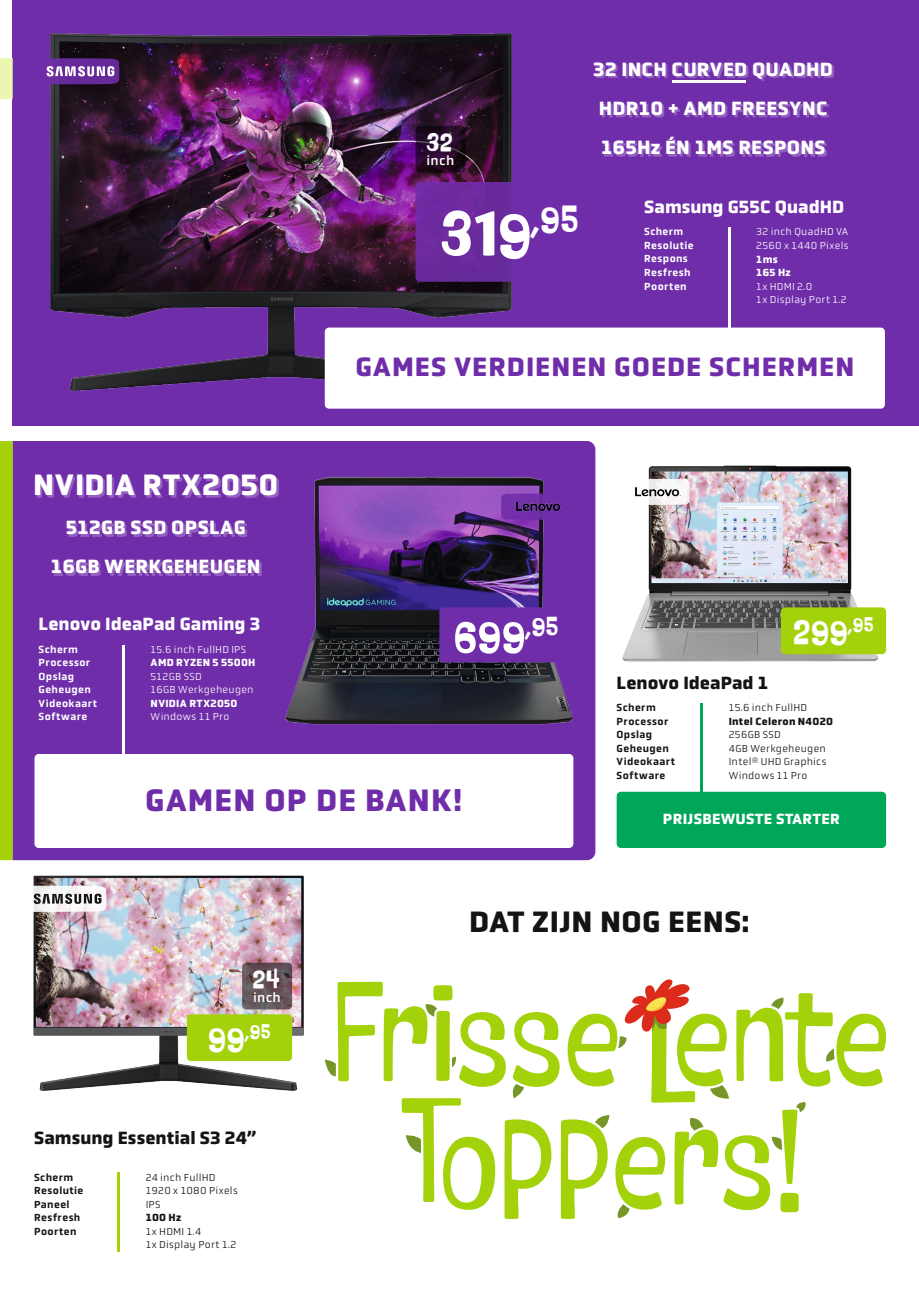
<style>
.page{position:relative;width:919px;height:1289px;background:#fff}
.page>*{position:absolute;margin:0;border:0;box-sizing:border-box;transform-origin:0 0}
.t1{font:700 75px "P22 Nudgewink Pro";color:#fff}
.t2{font:700 52.5px "P22 Nudgewink Pro";color:#fff}
.t3{font:700 40.5px "P22 Nudgewink Pro";color:#fff}
.t4{font:700 31.5px "Obvia";letter-spacing:.035em;color:#702daa}
.t5{font:700 30px "Obvia";letter-spacing:.015em;color:#131413}
.t6{font:700 30px "Obvia";letter-spacing:.025em;color:#fff}
.t7{font:700 30px "P22 Nudgewink Pro";color:#fff}
.t8{font:700 27px "Obvia";letter-spacing:.035em;color:#702daa}
.t9{font:700 23.55px "P22 Nudgewink Pro";color:#fff}
.t10{font:700 19.5px/39px "Obvia";letter-spacing:.015em;color:#fff;text-align:center}
.t11{font:700 18px "Obvia";color:#fff}
.t12{font:700 18px "Obvia";letter-spacing:.005em;color:#131413}
.t13{font:700 15px "Obvia";letter-spacing:.015em;color:#fff}
.t14{font:13.5px "Obvia";letter-spacing:.03em;color:#fff}
.t15{font:300 10.5px/13.5px "Obvia";letter-spacing:.025em;color:#131413}
.t16{font:300 10.5px/13.5px "Obvia";letter-spacing:.025em;color:#fff}
.t17{font:500 10.5px/13.5px "Obvia";letter-spacing:.035em;color:#fff}
.t18{font:500 10.5px/13.5px "Obvia";letter-spacing:.035em;color:#131413}
.t19{font:700 10.5px/13.5px "Obvia";letter-spacing:.03em;color:#fff}
.t20{font:700 10.5px "Obvia";letter-spacing:.025em;color:#131413}
.s1{font-size:40.5px}
</style>
<div class="page">
<svg style="left:0;top:441px;width:13px;height:419px;background:#a3cf11"></svg>
<div style="left:13px;top:441px;width:582px;height:419px;background:#702daa"></div>
<div style="left:13px;top:0;width:905px;height:425px;background:#702daa"></div>
<img style="left:622px;top:466px;width:255px;height:195px">
<img style="left:33px;top:875px;width:270px;height:215px">
<img style="left:50px;top:33px;width:462px;height:358px">
<img style="left:285px;top:476px;width:287px;height:250px">
<div style="left:780px;top:607px;width:106px;height:47px;background:#a3d20b;border-radius:4px"></div>
<div style="left:187px;top:1014px;width:105px;height:47px;background:#a3d20b;border-radius:4px"></div>
<svg style="left:415px;top:126px;width:50px;height:46px;background:#260c29"></svg>
<svg style="left:242px;top:962px;width:50px;height:47px;background:#635358"></svg>
<div style="left:439px;top:607px;width:135px;height:55px;background:#702daa;border-radius:4px"></div>
<div style="left:37px;top:476px;width:242px;height:100px;background:#fff;opacity:.25"></div>
<div style="left:596px;top:64px;width:238px;height:92px;background:#fff;opacity:.25"></div>
<div style="left:415px;top:182px;width:189px;height:100px;background:#702daa;border-radius:4px"></div>
<hr style="left:672px;top:80px;width:74px;height:2px;background:#fff">
<hr style="left:700px;top:703px;width:2px;height:91px;background:#00a759">
<hr style="left:122px;top:644px;width:2px;height:114px;background:#fff">
<hr style="left:728px;top:228px;width:2px;height:103px;background:#fff">
<hr style="left:117px;top:1172px;width:2px;height:79px;background:#a3d20b">
<div style="left:616px;top:791px;width:270px;height:57px;background:#00a759;border-radius:4px"></div>
<div style="left:34px;top:754px;width:539px;height:94px;background:#fff;border-radius:4px"></div>
<div style="left:325px;top:327px;width:559px;height:81px;background:#fff;border-radius:4px"></div>
<svg style="left:622px;top:478px;width:67px;height:27px"></svg>
<svg style="left:0;top:58px;width:13px;height:41px"></svg>
<svg style="left:501px;top:493px;width:73px;height:27px"></svg>
<img style="left:630px;top:483px;width:53px;height:17px">
<img style="left:511px;top:498px;width:53px;height:17px">
<svg style="left:33px;top:885px;width:74px;height:27px"></svg>
<svg style="left:46px;top:58px;width:74px;height:26px"></svg>
<svg style="left:325px;top:979px;width:561px;height:239px"></svg>
<h3 class="t7" style="left:426px;top:125px;width:27px">32</h3>
<p class="t14" style="left:426px;top:153px;width:29px">inch</p>
<h1 class="t1" style="left:441px;top:192px;width:138px">319<sup>,95</sup></h1>
<h3 class="t10" style="left:593px;top:50px;width:241px;text-align:left">32 INCH CURVED QUADHD<br>HDR10 + AMD FREESYNC<br>165Hz ÉN 1MS RESPONS</h3>
<h3 class="t11" style="left:644px;top:196px;width:201px">Samsung G55C QuadHD</h3>
<p class="t17" style="left:644px;top:225px;width:51px">Scherm<br>Resolutie<br>Respons<br>Resfresh<br>Poorten</p>
<p class="t16" style="left:756px;top:225px;width:94px">32 inch QuadHD VA<br>2560 x 1440 Pixels</p>
<p class="t19" style="left:756px;top:252px;width:36px">1ms<br>165 Hz</p>
<p class="t16" style="left:756px;top:279px;width:92px">1x HDMI 2.0<br>1x Display Port 1.2</p>
<h3 class="t6" style="left:33px;top:467px;width:247px">NVIDIA RTX2050</h3>
<h3 class="t10" style="left:51px;top:508px;width:211px">512GB SSD OPSLAG<br>16GB WERKGEHEUGEN</h3>
<h3 class="t11" style="left:39px;top:613px;width:223px">Lenovo IdeaPad Gaming 3</h3>
<p class="t17" style="left:39px;top:642px;width:60px">Scherm<br>Processor<br>Opslag<br>Geheugen<br>Videokaart<br>Software</p>
<p class="t16" style="left:151px;top:642px;width:97px">15.6 inch FullHD IPS</p>
<p class="t19" style="left:151px;top:656px;width:106px">AMD RYZEN 5 5500H</p>
<p class="t16" style="left:151px;top:669px;width:104px">512GB SSD<br>16GB Werkgeheugen</p>
<p class="t19" style="left:151px;top:696px;width:88px">NVIDIA RTX2050</p>
<p class="t16" style="left:151px;top:710px;width:80px">Windows 11 Pro</p>
<h3 class="t8" style="left:355px;top:350px;width:500px">GAMES VERDIENEN GOEDE SCHERMEN</h3>
<h2 class="t2" style="left:454px;top:606px;width:106px">699<sup>,95</sup></h2>
<h3 class="t12" style="left:616px;top:672px;width:153px">Lenovo IdeaPad 1</h3>
<h3 class="t3" style="left:793px;top:609px;width:82px">299<sup>,95</sup></h3>
<p class="t18" style="left:616px;top:701px;width:60px">Scherm<br>Processor<br>Opslag<br>Geheugen<br>Videokaart<br>Software</p>
<p class="t15" style="left:728px;top:701px;width:80px">15.6 inch FullHD</p>
<p class="t20" style="left:728px;top:715px;width:106px">Intel Celeron N4020</p>
<p class="t15" style="left:728px;top:728px;width:99px">256GB SSD<br>4GB Werkgeheugen<br>Intel® UHD Graphics<br>Windows 11 Pro</p>
<h3 class="t4" style="left:145px;top:781px;width:319px">GAMEN OP DE BANK!</h3>
<h3 class="t13" style="left:663px;top:809px;width:178px">PRIJSBEWUSTE STARTER</h3>
<h3 class="t7" style="left:253px;top:962px;width:28px">24</h3>
<p class="t14" style="left:253px;top:989px;width:29px">inch</p>
<h3 class="t9" style="left:208px;top:1017px;width:63px"><span class="s1">99</span>,95</h3>
<h3 class="t12" style="left:34px;top:1126px;width:224px">Samsung Essential S3 24”</h3>
<p class="t18" style="left:34px;top:1170px;width:51px">Scherm<br>Resolutie<br>Paneel<br>Resfresh<br>Poorten</p>
<p class="t15" style="left:146px;top:1170px;width:93px">24 inch FullHD<br>1920 x 1080 Pixels<br>IPS</p>
<p class="t20" style="left:146px;top:1211px;width:37px">100 Hz</p>
<p class="t15" style="left:146px;top:1224px;width:92px">1x HDMI 1.4<br>1x Display Port 1.2</p>
<h3 class="t5" style="left:469px;top:903px;width:281px">DAT ZIJN NOG EENS:</h3>
</div>
